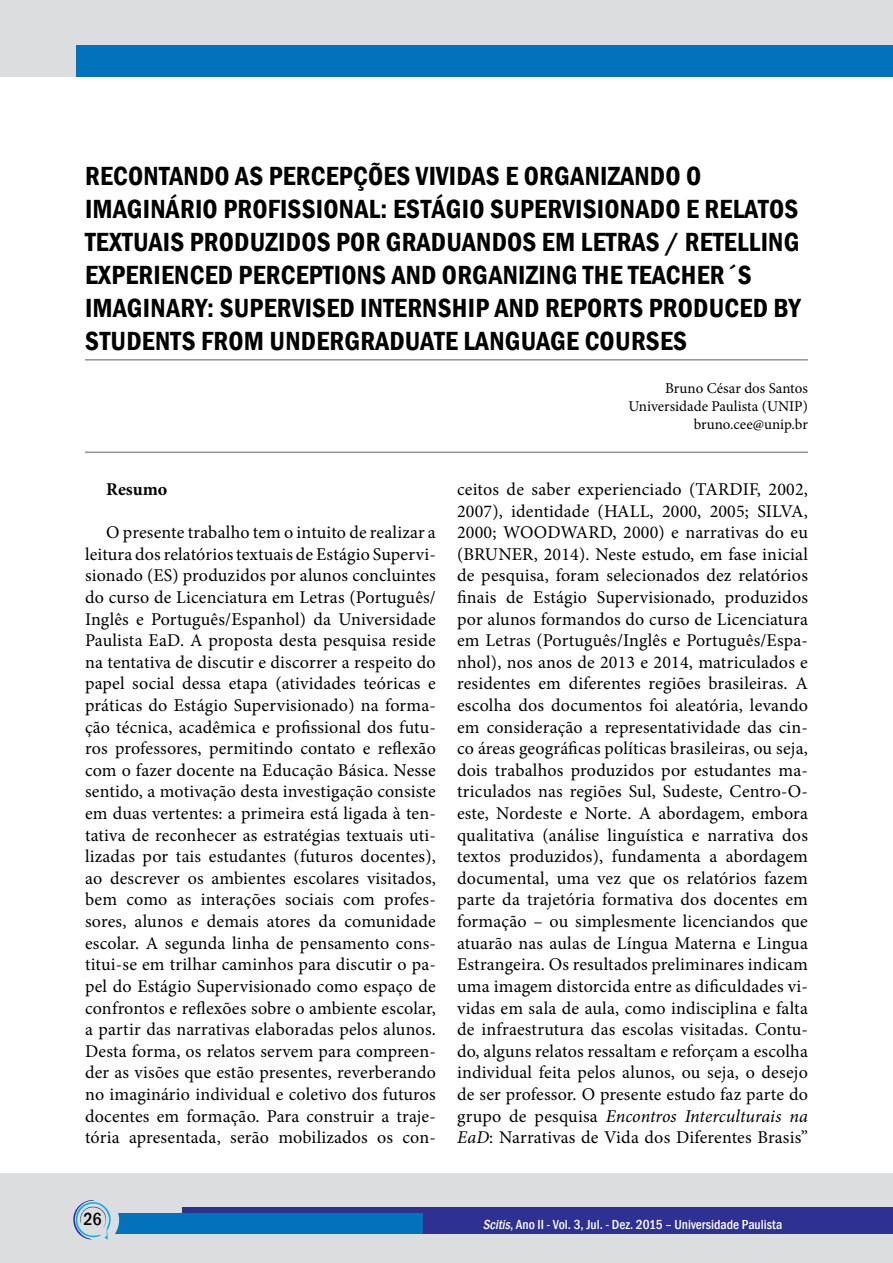
<style>
.page{position:relative;width:893px;height:1263px;background:#fff}
.page>*{position:absolute;margin:0;border:0;box-sizing:border-box;transform-origin:0 0}
.t1{font:600 condensed 27px/33px "Franklin Gothic";letter-spacing:.01em;color:#000}
.t2{font:18px/21.6px "Minion Pro";letter-spacing:.01em;color:#000;text-align:justify}
.t3{font:700 18px "Minion Pro";color:#000}
.t4{font:500 condensed 18px "Franklin Gothic";color:#000}
.t5{font:15px/18px "Minion Pro";color:#000;text-align:right}
.t6{font:500 condensed 13.5px "Franklin Gothic";color:#fff}
.s1{font-style:italic}
</style>
<div class="page">
<div style="left:0;top:0;width:893px;height:77px;background:#dcddde"></div>
<div style="left:77px;top:45px;width:816px;height:32px;background:#0073bc"></div>
<div style="left:0;top:1174px;width:893px;height:89px;background:#dcddde"></div>
<div style="left:182px;top:1208px;width:711px;height:26px;background:#2e3092"></div>
<div style="left:115px;top:1214px;width:308px;height:20px;background:#0073bc"></div>
<svg style="left:73px;top:1200px;width:46px;height:40px"></svg>
<hr style="left:85px;top:359px;width:723px;height:2px;background:#939191">
<hr style="left:85px;top:451px;width:723px;height:2px;background:#939191">
<p class="t1" style="left:85px;top:159px;width:717px">RECONTANDO AS PERCEPÇÕES VIVIDAS E ORGANIZANDO O IMAGINÁRIO PROFISSIONAL: ESTÁGIO SUPERVISIONADO E RELATOS TEXTUAIS PRODUZIDOS POR GRADUANDOS EM LETRAS / RETELLING EXPERIENCED PERCEPTIONS AND ORGANIZING THE TEACHER´S IMAGINARY: SUPERVISED INTERNSHIP AND REPORTS PRODUCED BY STUDENTS FROM UNDERGRADUATE LANGUAGE COURSES</p>
<p class="t5" style="left:628px;top:380px;width:181px">Bruno César dos Santos<br>Universidade Paulista (UNIP) bruno.cee@unip.br</p>
<p class="t3" style="left:106px;top:477px;width:63px">Resumo</p>
<p class="t2" style="left:85px;top:522px;width:352px;text-indent:21px">O presente trabalho tem o intuito de realizar a leitura dos relatórios textuais de Estágio Supervi&shy;sionado (ES) produzidos por alunos concluintes do curso de Licenciatura em Letras (Português/ Inglês e Português/Espanhol) da Universidade Paulista EaD. A proposta desta pesquisa reside na tentativa de discutir e discorrer a respeito do papel social dessa etapa (atividades teóricas e práticas do Estágio Supervisionado) na forma&shy;ção técnica, acadêmica e profissional dos futu&shy;ros professores, permitindo contato e reflexão com o fazer docente na Educação Básica. Nesse sentido, a motivação desta investigação consiste em duas vertentes: a primeira está ligada à ten&shy;tativa de reconhecer as estratégias textuais uti&shy;lizadas por tais estudantes (futuros docentes), ao descrever os ambientes escolares visitados, bem como as interações sociais com profes&shy;sores, alunos e demais atores da comunidade escolar. A segunda linha de pensamento cons&shy;titui-se em trilhar caminhos para discutir o pa&shy;pel do Estágio Supervisionado como espaço de confrontos e reflexões sobre o ambiente escolar, a partir das narrativas elaboradas pelos alunos.<br>Desta forma, os relatos servem para compreen&shy;der as visões que estão presentes, reverberando no imaginário individual e coletivo dos futuros docentes em formação. Para construir a traje&shy;tória apresentada, serão mobilizados os con-</p>
<p class="t2" style="left:457px;top:479px;width:352px">ceitos de saber experienciado (TARDIF, 2002, 2007), identidade (HALL, 2000, 2005; SILVA, 2000; WOODWARD, 2000) e narrativas do eu (BRUNER, 2014). Neste estudo, em fase inicial de pesquisa, foram selecionados dez relatórios finais de Estágio Supervisionado, produzidos por alunos formandos do curso de Licenciatura em Letras (Português/Inglês e Português/Espa&shy;nhol), nos anos de 2013 e 2014, matriculados e residentes em diferentes regiões brasileiras. A escolha dos documentos foi aleatória, levando em consideração a representatividade das cin&shy;co áreas geográficas políticas brasileiras, ou seja, dois trabalhos produzidos por estudantes ma&shy;triculados nas regiões Sul, Sudeste, Centro-O&shy;este, Nordeste e Norte. A abordagem, embora qualitativa (análise linguística e narrativa dos textos produzidos), fundamenta a abordagem documental, uma vez que os relatórios fazem parte da trajetória formativa dos docentes em formação – ou simplesmente licenciandos que atuarão nas aulas de Língua Materna e Lingua Estrangeira. Os resultados preliminares indicam uma imagem distorcida entre as dificuldades vi&shy;vidas em sala de aula, como indisciplina e falta de infraestrutura das escolas visitadas. Contu&shy;do, alguns relatos ressaltam e reforçam a escolha individual feita pelos alunos, ou seja, o desejo de ser professor. O presente estudo faz parte do grupo de pesquisa <span class="s1">Encontros Interculturais na EaD</span>: Narrativas de Vida dos Diferentes Brasis”</p>
<p class="t4" style="left:83px;top:1207px;width:20px">26</p>
<p class="t6" style="left:483px;top:1215px;width:301px"><span class="s1">Scitis</span>, Ano II - Vol. 3, Jul. - Dez. 2015 – Universidade Paulista</p>
</div>
